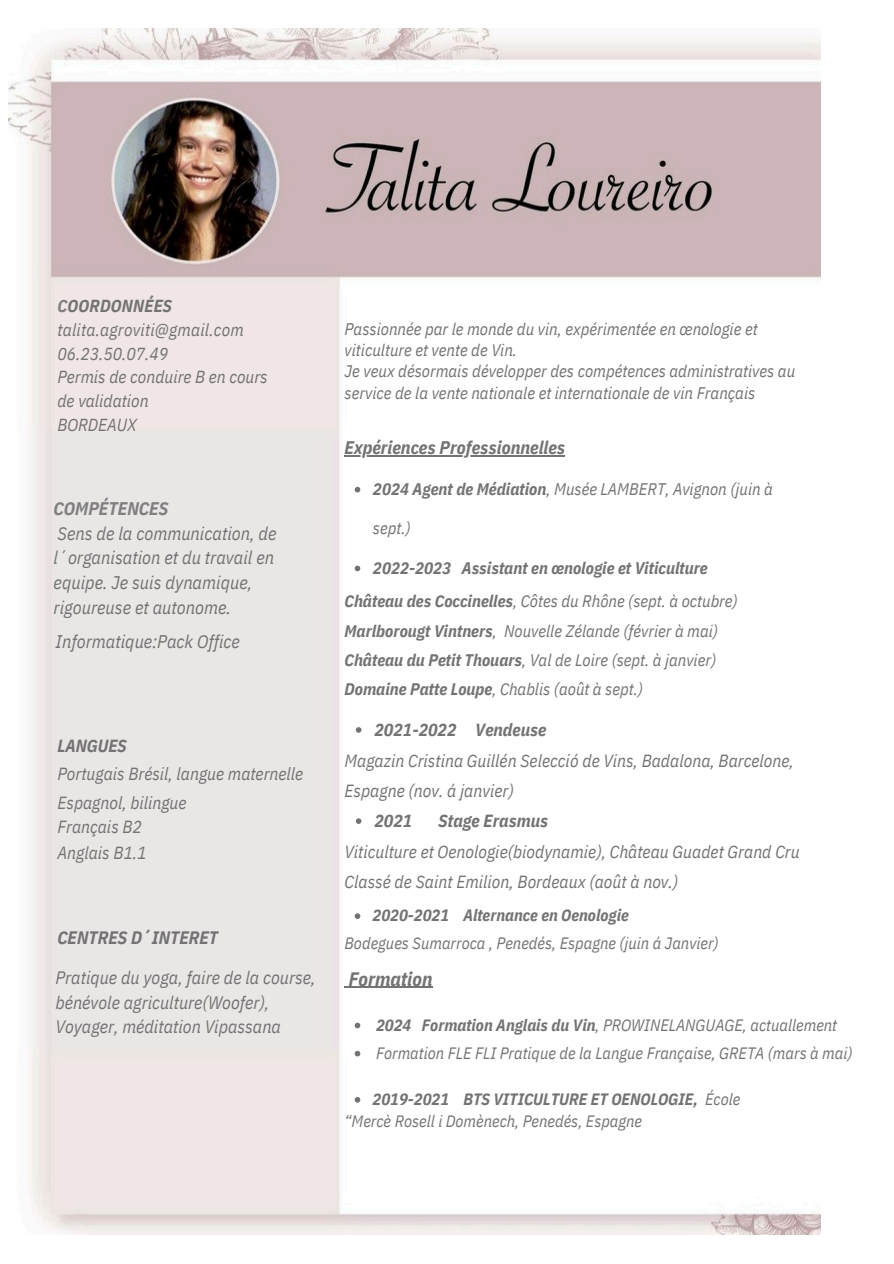
<style>
.page{position:relative;width:894px;height:1264px;background:#fff}
.page>*{position:absolute;margin:0;border:0;box-sizing:border-box;transform-origin:0 0}
.t1{font:italic 700 19.35px "IBM Plex Sans Cond";color:#737373}
.t2{font:italic 18.3px/24.8px "IBM Plex Sans Cond";color:#737373}
.t3{font:italic 700 18.15px "IBM Plex Sans Cond";color:#737373}
.t4{font:italic 18px/24.8px "IBM Plex Sans Cond";color:#737373}
.t5{font:italic 700 18px "IBM Plex Sans Cond";color:#737373}
.t6{font:italic 17.55px/28.2px "IBM Plex Sans Cond";color:#737373}
.t7{font:italic 700 17.55px "IBM Plex Sans Cond";color:#737373}
.t8{font:italic 17.4px/23.7px "IBM Plex Sans Cond";color:#737373}
.t9{font:italic 16.8px/21.3px "IBM Plex Sans Cond";color:#737373}
.t10{font:italic 16.65px "IBM Plex Sans Cond";color:#737373}
.t11{font:italic 700 16.65px "IBM Plex Sans Cond";color:#737373}
.t12{font:italic 16.5px "IBM Plex Sans Cond";color:#737373}
.t13{font:italic 700 16.5px "IBM Plex Sans Cond";color:#737373}
.s1{font-weight:700;color:#808080}
.s2{font-weight:700}
.s3{font-weight:400}
</style>
<div class="page">
<img style="left:8px;top:29px;width:811px;height:1205px">
<svg style="left:354px;top:913px;width:6px;height:6px"></svg>
<hr style="left:348px;top:986px;width:84px;height:1px;background:#737373">
<svg style="left:354px;top:1022px;width:6px;height:6px"></svg>
<svg style="left:354px;top:1050px;width:6px;height:6px"></svg>
<svg style="left:354px;top:1096px;width:6px;height:6px"></svg>
<hr style="left:344px;top:455px;width:221px;height:1px;background:#737373">
<svg style="left:354px;top:487px;width:6px;height:5px"></svg>
<svg style="left:354px;top:565px;width:6px;height:6px"></svg>
<svg style="left:356px;top:727px;width:5px;height:5px"></svg>
<svg style="left:356px;top:818px;width:5px;height:6px"></svg>
<p class="t8" style="left:57px;top:294px;width:188px"><span class="s1">C</span><span class="s2">OORDONNÉES </span>talita.agroviti@gmail.com</p>
<p class="t8" style="left:57px;top:341px;width:112px">06.23.50.07.49</p>
<p class="t8" style="left:57px;top:365px;width:212px">Permis de conduire B en cours de validation</p>
<p class="t8" style="left:57px;top:412px;width:81px">BORDEAUX</p>
<h3 class="t2" style="left:54px;top:495px;width:224px"><span class="s1">COMPÉTENCES<br></span>Sens de la communication, de l´organisation et du travail en equipe. Je suis dynamique, rigoureuse et autonome.</h3>
<h3 class="t2" style="left:55px;top:629px;width:186px">Informatique:Pack Office</h3>
<p class="t6" style="left:57px;top:731px;width:247px"><span class="s2">LANGUES<br></span>Portugais Brésil, langue maternelle<br>Espagnol, bilingue</p>
<p class="t6" style="left:57px;top:814px;width:91px;line-height:25.8px">Français B2<br>Anglais B1.1</p>
<p class="t5" style="left:57px;top:925px;width:162px">CENTRES D´INTERET</p>
<p class="t4" style="left:55px;top:964px;width:261px">Pratique du yoga, faire de la course, bénévole agriculture(Woofer),<br>Voyager, méditation Vipassana</p>
<h3 class="t9" style="left:344px;top:318px;width:414px">Passionnée par le monde du vin, expérimentée en œnologie et viticulture et vente de Vin.</h3>
<h1 class="t9" style="left:344px;top:360px;width:452px">Je veux désormais développer des compétences administratives au service de la vente nationale et internationale de vin Français</h1>
<p class="t3" style="left:344px;top:435px;width:222px">Expériences Professionnelles</p>
<p class="t10" style="left:373px;top:477px;width:401px"><span class="s2">2024 Agent de Médiation</span>, Musée LAMBERT, Avignon (juin à</p>
<p class="t10" style="left:373px;top:517px;width:39px">sept.)</p>
<h3 class="t11" style="left:373px;top:556px;width:336px">2022-2023 Assistant en œnologie et Viticulture</h3>
<p class="t10" style="left:344px;top:590px;width:394px"><span class="s2">Château des Coccinelles</span>, Côtes du Rhône (sept. à octubre)</p>
<h3 class="t10" style="left:344px;top:619px;width:375px"><span class="s2">Marlborougt Vintners</span>, Nouvelle Zélande (février à mai)</h3>
<p class="t10" style="left:344px;top:648px;width:373px"><span class="s2">Château du Petit Thouars</span>, Val de Loire (sept. à janvier)</p>
<p class="t10" style="left:344px;top:678px;width:300px"><span class="s2">Domaine Patte Loupe</span>, Chablis (août à sept.)</p>
<h2 class="t7" style="left:374px;top:718px;width:173px">2021-2022 Vendeuse</h2>
<p class="t6" style="left:344px;top:744px;width:451px;line-height:30.3px">Magazin Cristina Guillén Selecció de Vins, Badalona, Barcelone,<br>Espagne (nov. á janvier)</p>
<p class="t7" style="left:374px;top:809px;width:39px">2021</p>
<p class="t7" style="left:438px;top:809px;width:111px">Stage Erasmus</p>
<p class="t6" style="left:344px;top:836px;width:456px;line-height:30.3px">Viticulture et Oenologie(biodynamie), Château Guadet Grand Cru<br>Classé de Saint Emilion, Bordeaux (août à nov.)</p>
<h3 class="t13" style="left:372px;top:904px;width:258px">2020-2021 Alternance en Oenologie</h3>
<p class="t12" style="left:344px;top:932px;width:375px">Bodegues Sumarroca , Penedés, Espagne (juin á Janvier)</p>
<p class="t1" style="left:348px;top:965px;width:85px">Formation</p>
<h2 class="t12" style="left:376px;top:1013px;width:462px"><span class="s2">2024 Formation Anglais du Vin</span>, PROWINELANGUAGE, actuallement</h2>
<p class="t12" style="left:376px;top:1041px;width:478px">Formation FLE FLI Pratique de la Langue Française, GRETA (mars à mai)</p>
<p class="t13" style="left:372px;top:1087px;width:369px">2019-2021 BTS VITICULTURE ET OENOLOGIE, <span class="s3">École</span></p>
<p class="t12" style="left:344px;top:1110px;width:299px">“Mercè Rosell i Domènech, Penedés, Espagne</p>
</div>
